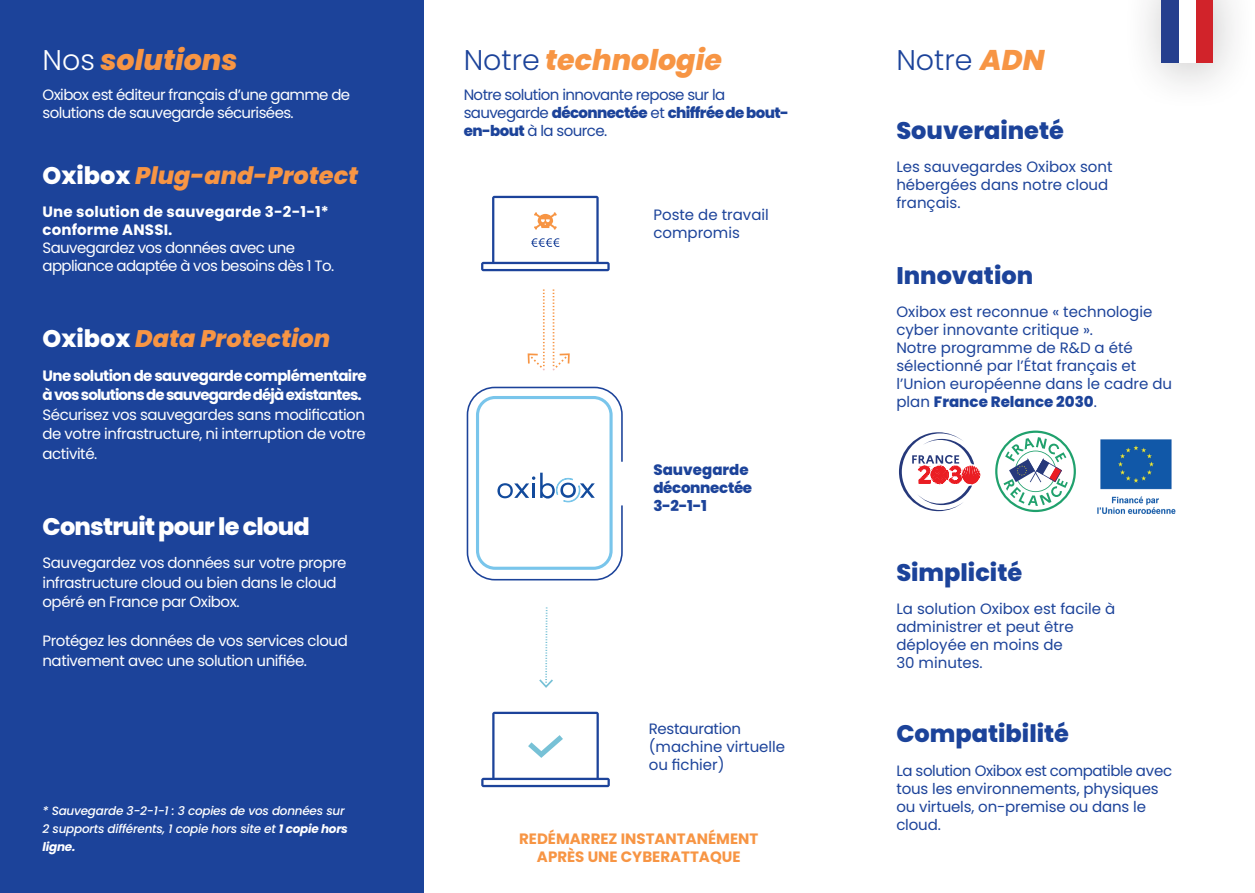
<style>
.page{position:relative;width:1255px;height:893px;background:#fff}
.page>*{position:absolute;margin:0;border:0;box-sizing:border-box;transform-origin:0 0}
.t1{font:italic 800 28.5px "Poppins";color:#f79544}
.t2{font:300 28.5px "Poppins";color:#1c439a}
.t3{font:800 24px "Poppins";color:#1c439a}
.t4{font:italic 800 24px "Poppins";color:#f79544}
.t5{font:800 24px "Poppins";letter-spacing:-.03em;color:#fff}
.t6{font:15px/18px "Poppins";color:#1c439a}
.t7{font:15px/19.5px "Poppins";letter-spacing:-.03em;color:#fff}
.t8{font:15px/18px "Poppins";letter-spacing:-.04em;color:#1c439a}
.t9{font:700 15px/19.5px "Poppins";letter-spacing:-.04em;color:#fff}
.t10{font:700 15px/18px "Poppins";letter-spacing:.01em;color:#fff}
.t11{font:700 15px/18px "Poppins";color:#f79544;text-align:center}
.t12{font:800 15px/18px "Poppins";letter-spacing:-.02em;color:#1c439a}
.t13{font:italic 500 12px/18px "Poppins";letter-spacing:-.02em;color:#fff}
.s1{font-weight:300;font-style:normal;color:#fff}
.s2{font-style:normal;color:#fff}
.s3{font-weight:700}
.s4{font-weight:300;font-style:normal;color:#1c439a}
.s5{font-weight:800;font-style:italic;color:#f79544}
.s6{font-weight:800}
</style>
<div class="page">
<div style="left:0;top:0;width:423px;height:893px;background:#1c439a"></div>
<svg style="left:552px;top:289px;width:17px;height:81px"></svg>
<svg style="left:527px;top:289px;width:17px;height:81px"></svg>
<svg style="left:539px;top:607px;width:14px;height:81px"></svg>
<svg style="left:481px;top:712px;width:129px;height:75px"></svg>
<svg style="left:481px;top:196px;width:128px;height:75px"></svg>
<svg style="left:466px;top:387px;width:156px;height:193px"></svg>
<svg style="left:995px;top:431px;width:80px;height:81px"></svg>
<svg style="left:899px;top:432px;width:80px;height:79px"></svg>
<img style="left:1097px;top:439px;width:79px;height:74px">
<div style="left:1120px;top:0;width:134px;height:113px;background:#231f20;opacity:.25"></div>
<div style="left:1195px;top:0;width:17px;height:62px;background:#d1232a"></div>
<div style="left:1178px;top:0;width:17px;height:62px;background:#fff"></div>
<div style="left:1161px;top:0;width:17px;height:62px;background:#253f8e"></div>
<h1 class="t1" style="left:43px;top:44px;width:197px"><span class="s1">Nos</span> solutions</h1>
<p class="t7" style="left:43px;top:85px;width:309px;line-height:18px">Oxibox est éditeur français d’une gamme de solutions de sauvegarde sécurisées.</p>
<h2 class="t4" style="left:42px;top:162px;width:317px"><span class="s2">Oxibox</span> Plug-and-Protect</h2>
<p class="t10" style="left:42px;top:203px;width:288px">Une solution de sauvegarde 3-2-1-1* conforme ANSSI.</p>
<p class="t7" style="left:42px;top:239px;width:293px;line-height:18px">Sauvegardez vos données avec une appliance adaptée à vos besoins dès 1 To.</p>
<h2 class="t4" style="left:42px;top:325px;width:289px"><span class="s2">Oxibox</span> Data Protection</h2>
<p class="t9" style="left:42px;top:366px;width:326px">Une solution de sauvegarde complémentaire à vos solutions de sauvegarde déjà existantes.</p>
<p class="t7" style="left:42px;top:405px;width:325px;text-align:justify">Sécurisez vos sauvegardes sans modification de votre infrastructure, ni interruption de votre activité.</p>
<h2 class="t5" style="left:43px;top:512px;width:269px">Construit pour le cloud</h2>
<p class="t7" style="left:42px;top:553px;width:305px">Sauvegardez vos données sur votre propre infrastructure cloud ou bien dans le cloud opéré en France par Oxibox.</p>
<p class="t7" style="left:42px;top:631px;width:307px">Protégez les données de vos services cloud nativement avec une solution unifiée.</p>
<p class="t13" style="left:43px;top:802px;width:307px">* Sauvegarde 3-2-1-1 : 3 copies de vos données sur<br>2 supports différents, 1 copie hors site et <span class="s3">1 copie hors ligne.</span></p>
<h1 class="t1" style="left:463px;top:44px;width:260px"><span class="s4">Notre</span> technologie</h1>
<h1 class="t2" style="left:896px;top:44px;width:150px">Notre <span class="s5">ADN</span></h1>
<p class="t8" style="left:463px;top:85px;width:326px">Notre solution innovante repose sur la sauvegarde <span class="s6">déconnectée</span> et <span class="s6">chiffrée de bout&shy;en-bout</span> à la source.</p>
<p class="t6" style="left:653px;top:206px;width:117px">Poste de travail compromis</p>
<p class="t12" style="left:653px;top:461px;width:100px">Sauvegarde déconnectée<br>3-2-1-1</p>
<p class="t6" style="left:648px;top:720px;width:138px">Restauration (machine virtuelle ou fichier)</p>
<p class="t11" style="left:519px;top:829px;width:241px">REDÉMARREZ INSTANTANÉMENT<br>APRÈS UNE CYBERATTAQUE</p>
<h2 class="t3" style="left:896px;top:117px;width:169px">Souveraineté</h2>
<p class="t6" style="left:896px;top:158px;width:218px">Les sauvegardes Oxibox sont hébergées dans notre cloud français.</p>
<h2 class="t3" style="left:896px;top:261px;width:138px">Innovation</h2>
<p class="t6" style="left:896px;top:303px;width:277px">Oxibox est reconnue « technologie cyber innovante critique ».<br>Notre programme de R&amp;D a été sélectionné par l’État français et l’Union européenne dans le cadre du plan <span class="s6">France Relance 2030</span>.</p>
<h2 class="t3" style="left:896px;top:558px;width:127px">Simplicité</h2>
<p class="t6" style="left:896px;top:600px;width:220px">La solution Oxibox est facile à administrer et peut être déployée en moins de<br>30 minutes.</p>
<h2 class="t3" style="left:896px;top:720px;width:174px">Compatibilité</h2>
<p class="t6" style="left:896px;top:761px;width:277px">La solution Oxibox est compatible avec tous les environnements, physiques ou virtuels, on-premise ou dans le cloud.</p>
</div>
